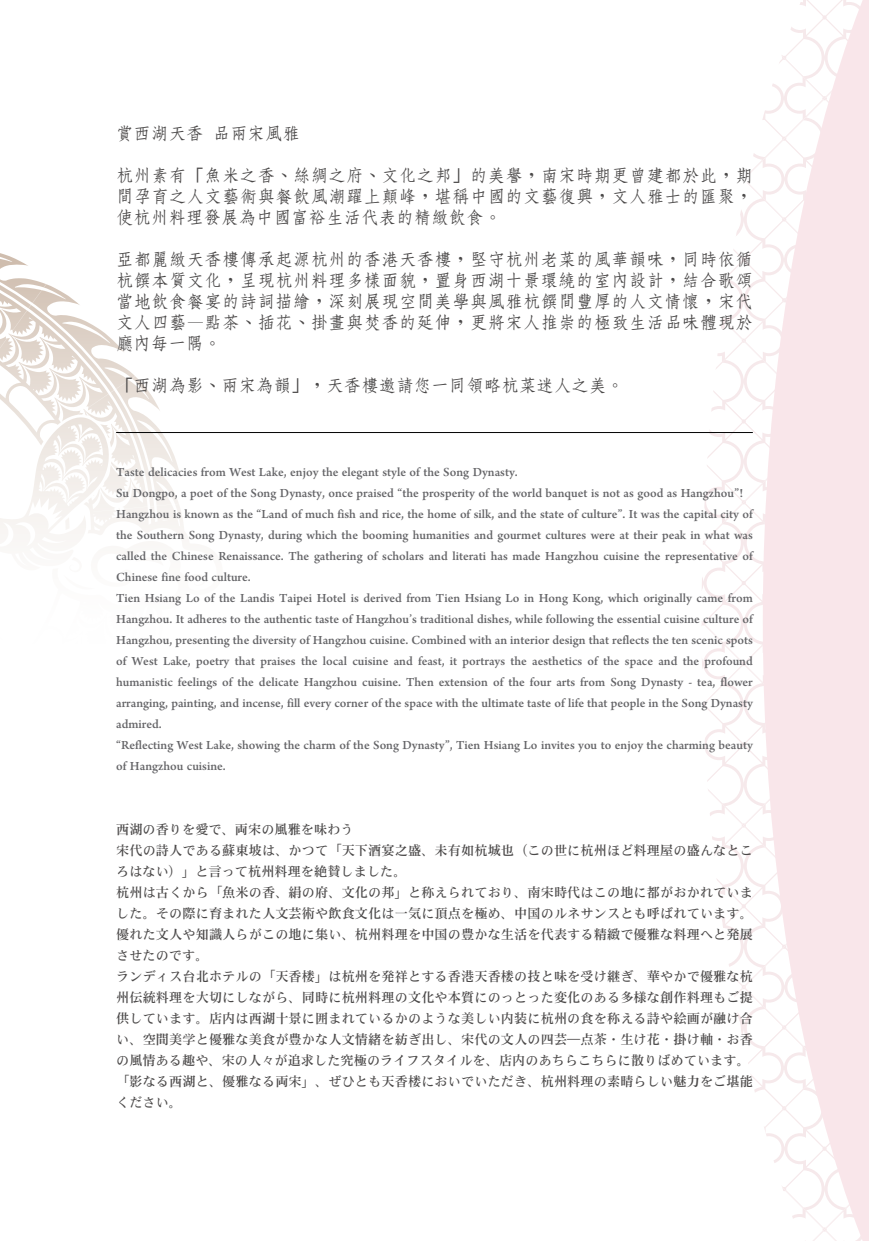
<style>
.page{position:relative;width:869px;height:1241px;background:#fff}
.page>*{position:absolute;margin:0;border:0;box-sizing:border-box;transform-origin:0 0}
.t1{font:500 17.5px/21px "Adobe Naskh";color:#656568}
.t2{font:700 17.5px/21px "AR Fang Song B5";letter-spacing:.01em;color:#4a4848;text-align:justify}
.t3{font:13.12px/21px "DF Mincho P W5 WIN RKSJ H";letter-spacing:.01em;color:#4a4848}
</style>
<div class="page">
<svg style="left:702px;top:153px;width:60px;height:939px"></svg>
<svg style="left:762px;top:0;width:106px;height:1240px;fill:#f9e6ea"></svg>
<svg style="left:0;top:253px;width:135px;height:136px"></svg>
<hr style="left:116px;top:432px;width:636px;height:1px;background:#030303">
<p class="t2" style="left:116px;top:123px;width:185px">賞西湖天香 品兩宋風雅</p>
<p class="t2" style="left:116px;top:165px;width:638px">杭州素有「魚米之香、絲綢之府、文化之邦」的美譽，南宋時期更曾建都於此，期間孕育之人文藝術與餐飲風潮躍上顛峰，堪稱中國的文藝復興，文人雅士的匯聚，使杭州料理發展為中國富裕生活代表的精緻飲食。</p>
<p class="t2" style="left:116px;top:249px;width:638px">亞都麗緻天香樓傳承起源杭州的香港天香樓，堅守杭州老菜的風華韻味，同時依循杭饌本質文化，呈現杭州料理多樣面貌，置身西湖十景環繞的室內設計，結合歌頌當地飲食餐宴的詩詞描繪，深刻展現空間美學與風雅杭饌間豐厚的人文情懷，宋代文人四藝—點茶、插花、掛畫與焚香的延伸，更將宋人推崇的極致生活品味體現於廳內每一隅。</p>
<p class="t2" style="left:116px;top:375px;width:509px">「西湖為影、兩宋為韻」，天香樓邀請您一同領略杭菜迷人之美。</p>
<p class="t1" style="left:116px;top:459px;width:638px">Taste delicacies from West Lake, enjoy the elegant style of the Song Dynasty.<br>Su Dongpo, a poet of the Song Dynasty, once praised “the prosperity of the world banquet is not as good as Hangzhou”!<br>Hangzhou is known as the “Land of much fish and rice, the home of silk, and the state of culture”. It was the capital city of the Southern Song Dynasty, during which the booming humanities and gourmet cultures were at their peak in what was called the Chinese Renaissance. The gathering of scholars and literati has made Hangzhou cuisine the representative of Chinese fine food culture.<br>Tien Hsiang Lo of the Landis Taipei Hotel is derived from Tien Hsiang Lo in Hong Kong, which originally came from Hangzhou. It adheres to the authentic taste of Hangzhou’s traditional dishes, while following the essential cuisine culture of Hangzhou, presenting the diversity of Hangzhou cuisine. Combined with an interior design that reflects the ten scenic spots of West Lake, poetry that praises the local cuisine and feast, it portrays the aesthetics of the space and the profound humanistic feelings of the delicate Hangzhou cuisine. Then extension of the four arts from Song Dynasty - tea, flower arranging, painting, and incense, fill every corner of the space with the ultimate taste of life that people in the Song Dynasty admired.<br>“Reflecting West Lake, showing the charm of the Song Dynasty”, Tien Hsiang Lo invites you to enjoy the charming beauty of Hangzhou cuisine.</p>
<p class="t3" style="left:116px;top:818px;width:638px">西湖の香りを愛で、両宋の風雅を味わう<br>宋代の詩人である蘇東坡は、かつて「天下酒宴之盛、未有如杭城也（この世に杭州ほど料理屋の盛んなところはない）」と言って杭州料理を絶賛しました。<br>杭州は古くから「魚米の香、絹の府、文化の邦」と称えられており、南宋時代はこの地に都がおかれていました。その際に育まれた人文芸術や飲食文化は一気に頂点を極め、中国のルネサンスとも呼ばれています。優れた文人や知識人らがこの地に集い、杭州料理を中国の豊かな生活を代表する精緻で優雅な料理へと発展させたのです。<br>ランディス台北ホテルの「天香楼」は杭州を発祥とする香港天香楼の技と味を受け継ぎ、華やかで優雅な杭州伝統料理を大切にしながら、同時に杭州料理の文化や本質にのっとった変化のある多様な創作料理もご提供しています。店内は西湖十景に囲まれているかのような美しい内装に杭州の食を称える詩や絵画が融け合い、空間美学と優雅な美食が豊かな人文情緒を紡ぎ出し、宋代の文人の四芸―点茶・生け花・掛け軸・お香の風情ある趣や、宋の人々が追求した究極のライフスタイルを、店内のあちらこちらに散りばめています。「影なる西湖と、優雅なる両宋」、ぜひとも天香楼においでいただき、杭州料理の素晴らしい魅力をご堪能ください。</p>
</div>
